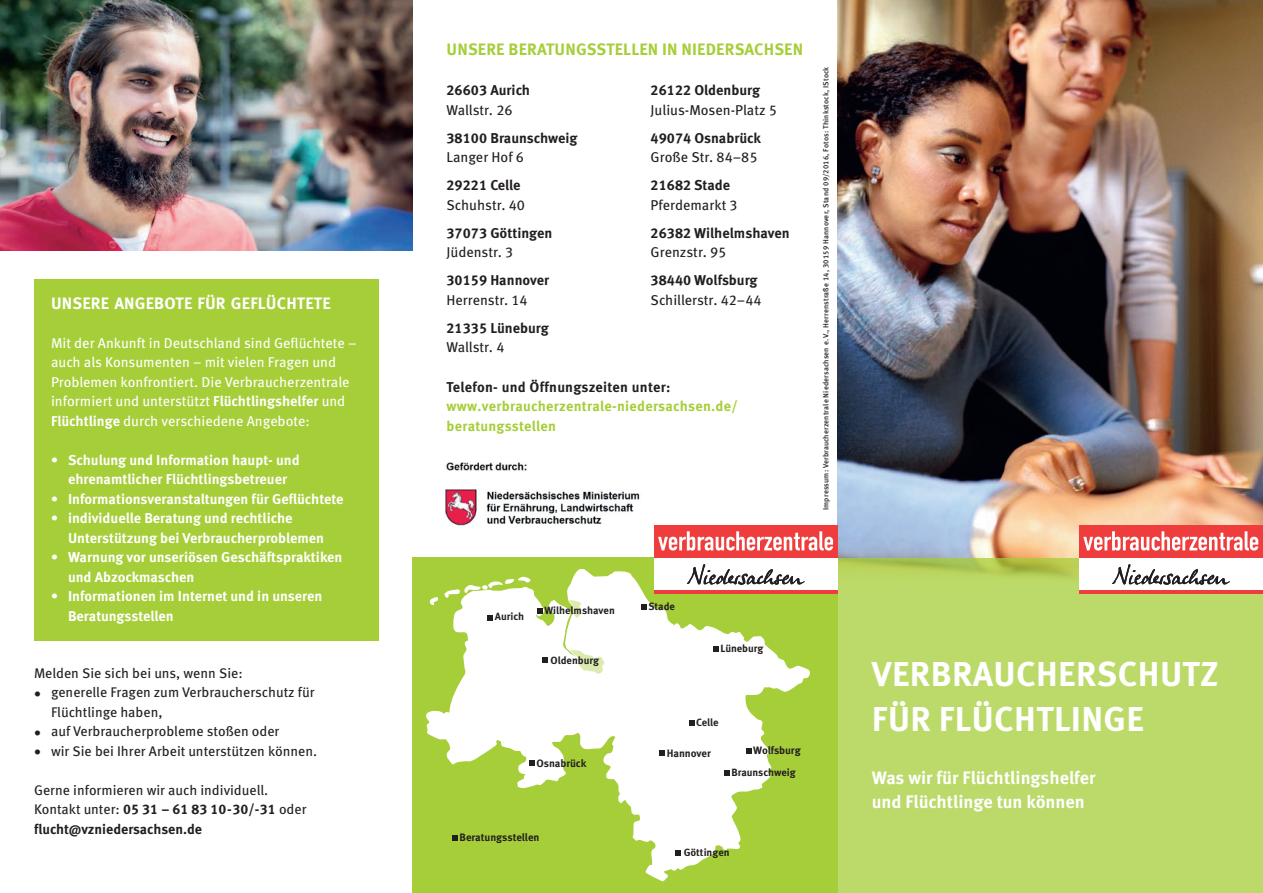
<style>
.page{position:relative;width:1263px;height:893px;background:#fff}
.page>*{position:absolute;margin:0;border:0;box-sizing:border-box;transform-origin:0 0}
.t1{font:700 34.5px/45px "Meta Pro";letter-spacing:.01em;color:#fff}
.t2{font:700 18px/24px "Meta Pro";color:#fff}
.t3{font:700 16.5px "Meta Pro";letter-spacing:.01em;color:#a6ce39}
.t4{font:700 16.5px "Meta Pro";color:#fff}
.t5{font:700 14.25px/19.5px "Meta Pro";color:#fff}
.t6{font:14.25px/19.5px "Meta Pro";color:#fff}
.t7{font:700 14.25px "Meta Pro";color:#231f20}
.t8{font:14.25px "Meta Pro";color:#231f20}
.t9{font:700 14.25px/19.5px "Meta Pro";letter-spacing:.02em;color:#a6ce39}
.t10{font:13.95px/19.5px "Meta Pro";color:#231f20}
.t11{font:700 10.8px "Meta Pro";letter-spacing:-.01em;color:#231f20}
.t12{font:700 10.5px "Meta Pro";color:#231f20}
.t13{font:500 7.5px "Meta Pro";letter-spacing:.02em;color:#231f20}
.s1{font-weight:700}
.s2{font-weight:700;font-size:14.25px}
</style>
<div class="page">
<img style="left:838px;top:0;width:425px;height:558px">
<div style="left:838px;top:558px;width:425px;height:335px;background:#bcda6a"></div>
<div style="left:412px;top:558px;width:426px;height:335px;background:#a6ce39"></div>
<img style="left:0;top:0;width:412px;height:250px">
<div style="left:34px;top:279px;width:344px;height:361px;background:#a6ce39"></div>
<img style="left:445px;top:462px;width:195px;height:64px">
<div style="left:1079px;top:526px;width:184px;height:32px;background:#ee3d3c"></div>
<svg style="left:1083px;top:531px;width:175px;height:20px"></svg>
<div style="left:1079px;top:558px;width:184px;height:33px;background:#fff"></div>
<hr style="left:1079px;top:590px;width:184px;height:4px;background:#ee3d3c">
<svg style="left:1112px;top:564px;width:118px;height:21px"></svg>
<div style="left:654px;top:526px;width:184px;height:32px;background:#ee3d3c"></div>
<svg style="left:658px;top:531px;width:175px;height:20px"></svg>
<div style="left:654px;top:558px;width:184px;height:33px;background:#fff"></div>
<hr style="left:654px;top:590px;width:184px;height:4px;background:#ee3d3c">
<svg style="left:426px;top:564px;width:384px;height:318px"></svg>
<p class="t4" style="left:51px;top:293px;width:11px">UNSERE</p>
<p class="t4" style="left:114px;top:293px;width:11px">ANGEB</p>
<p class="t4" style="left:165px;top:293px;width:43px">OTE FÜR</p>
<p class="t4" style="left:231px;top:293px;width:10px">GEFLÜCHTETE</p>
<p class="t6" style="left:51px;top:334px;width:307px">Mit der Ankunft in Deutschland sind Geflüchtete – auch als Konsumenten – mit vielen Fragen und Problemen konfrontiert. Die Verbraucherzentrale informiert und unterstützt <span class="s1">Flüchtlingshelfer</span> und <span class="s1">Flüchtlinge</span> durch verschiedene Angebote:</p>
<p class="t5" style="left:51px;top:450px;width:250px;text-align:center">• Schulung und Information haupt- und ehrenamtlicher Flüchtlingsbetreuer</p>
<p class="t5" style="left:51px;top:489px;width:294px">• Informationsveranstaltungen für Geflüchtete</p>
<p class="t5" style="left:68px;top:509px;width:258px;text-indent:-17px">• individuelle Beratung und rechtliche<br>Unterstützung bei Verbraucherproblemen</p>
<p class="t5" style="left:68px;top:548px;width:276px;text-indent:-17px">• Warnung vor unseriösen Geschäftspraktiken und Abzockmaschen</p>
<p class="t5" style="left:68px;top:587px;width:256px;text-indent:-17px">• Informationen im Internet und in unseren -Beratungsstellen</p>
<p class="t10" style="left:34px;top:664px;width:210px">Melden Sie sich bei uns, wenn Sie:</p>
<p class="t10" style="left:51px;top:683px;width:265px;text-indent:-17px"><span class="s2">•</span> generelle Fragen zum Verbraucherschutz für<br>Flüchtlinge haben,</p>
<p class="t10" style="left:34px;top:722px;width:247px"><span class="s2">•</span> auf Verbraucherprobleme stoßen oder</p>
<p class="t10" style="left:34px;top:742px;width:285px"><span class="s2">•</span> wir Sie bei Ihrer Arbeit unterstützen können.</p>
<p class="t10" style="left:34px;top:781px;width:274px">Gerne informieren wir auch individuell.<br>Kontakt unter: <span class="s1">05 31 – 61 83 10-30/-31</span> oder <span class="s1">flucht@vzniedersachsen.de</span></p>
<p class="t3" style="left:447px;top:39px;width:358px">Unsere Beratungsstellen in Niedersachsen</p>
<p class="t7" style="left:446px;top:81px;width:85px">26603 Aurich</p>
<p class="t8" style="left:446px;top:101px;width:68px">Wallstr. 26</p>
<p class="t7" style="left:446px;top:129px;width:133px">38100 Braunschweig</p>
<p class="t8" style="left:446px;top:148px;width:79px">Langer Hof 6</p>
<p class="t7" style="left:446px;top:176px;width:76px">29221 Celle</p>
<p class="t8" style="left:446px;top:196px;width:80px">Schuhstr. 40</p>
<p class="t7" style="left:446px;top:224px;width:107px">37073 Göttingen</p>
<p class="t8" style="left:446px;top:243px;width:68px">Jüdenstr. 3</p>
<p class="t7" style="left:446px;top:271px;width:104px">30159 Hannover</p>
<p class="t8" style="left:446px;top:291px;width:83px">Herrenstr. 14</p>
<p class="t7" style="left:446px;top:319px;width:104px">21335 Lüneburg</p>
<p class="t8" style="left:446px;top:338px;width:59px">Wallstr. 4</p>
<p class="t7" style="left:651px;top:81px;width:111px">26122 Oldenburg</p>
<p class="t8" style="left:651px;top:101px;width:128px">Julius-Mosen-Platz 5</p>
<p class="t7" style="left:651px;top:129px;width:112px">49074 Osnabrück</p>
<p class="t8" style="left:651px;top:148px;width:108px">Große Str. 84–85</p>
<p class="t7" style="left:651px;top:176px;width:81px">21682 Stade</p>
<p class="t8" style="left:651px;top:196px;width:88px">Pferdemarkt 3</p>
<p class="t7" style="left:651px;top:224px;width:141px">26382 Wilhelmshaven</p>
<p class="t8" style="left:651px;top:243px;width:77px">Grenzstr. 95</p>
<p class="t7" style="left:651px;top:271px;width:108px">38440 Wolfsburg</p>
<p class="t8" style="left:651px;top:291px;width:112px">Schillerstr. 42–44</p>
<p class="t7" style="left:446px;top:378px;width:225px">Telefon- und Öffnungszeiten unter:</p>
<p class="t9" style="left:446px;top:397px;width:293px">www.verbraucherzentrale-niedersachsen.de/ beratungsstellen</p>
<p class="t13" style="left:821px;top:510px;width:445px;rotate:-90deg">Impressum: Verbraucherzentrale Niedersachsen e. V., Herrenstraße 14, 30159 Hannover, Stand 09/2016, Fotos: Thinkstock, IStock</p>
<p class="t12" style="left:495px;top:610px;width:31px">Aurich</p>
<p class="t12" style="left:544px;top:604px;width:72px">Wilhelmshaven</p>
<p class="t12" style="left:648px;top:599px;width:28px">Stade</p>
<p class="t12" style="left:720px;top:642px;width:45px">Lüneburg</p>
<p class="t12" style="left:550px;top:654px;width:50px">Oldenburg</p>
<h1 class="t1" style="left:872px;top:652px;width:348px">Verbraucherschutz für -Flüchtlinge</h1>
<p class="t2" style="left:872px;top:767px;width:225px">Was wir für Flüchtlingshelfer und Flüchtlinge tun können</p>
<p class="t12" style="left:696px;top:716px;width:24px">Celle</p>
<p class="t11" style="left:667px;top:747px;width:45px">Hannover</p>
<p class="t11" style="left:753px;top:744px;width:49px">Wolfsburg</p>
<p class="t11" style="left:536px;top:757px;width:51px">Osnabrück</p>
<p class="t12" style="left:731px;top:766px;width:66px">Braunschweig</p>
<p class="t11" style="left:460px;top:830px;width:81px">Beratungsstellen</p>
<p class="t12" style="left:684px;top:846px;width:47px">Göttingen</p>
</div>
